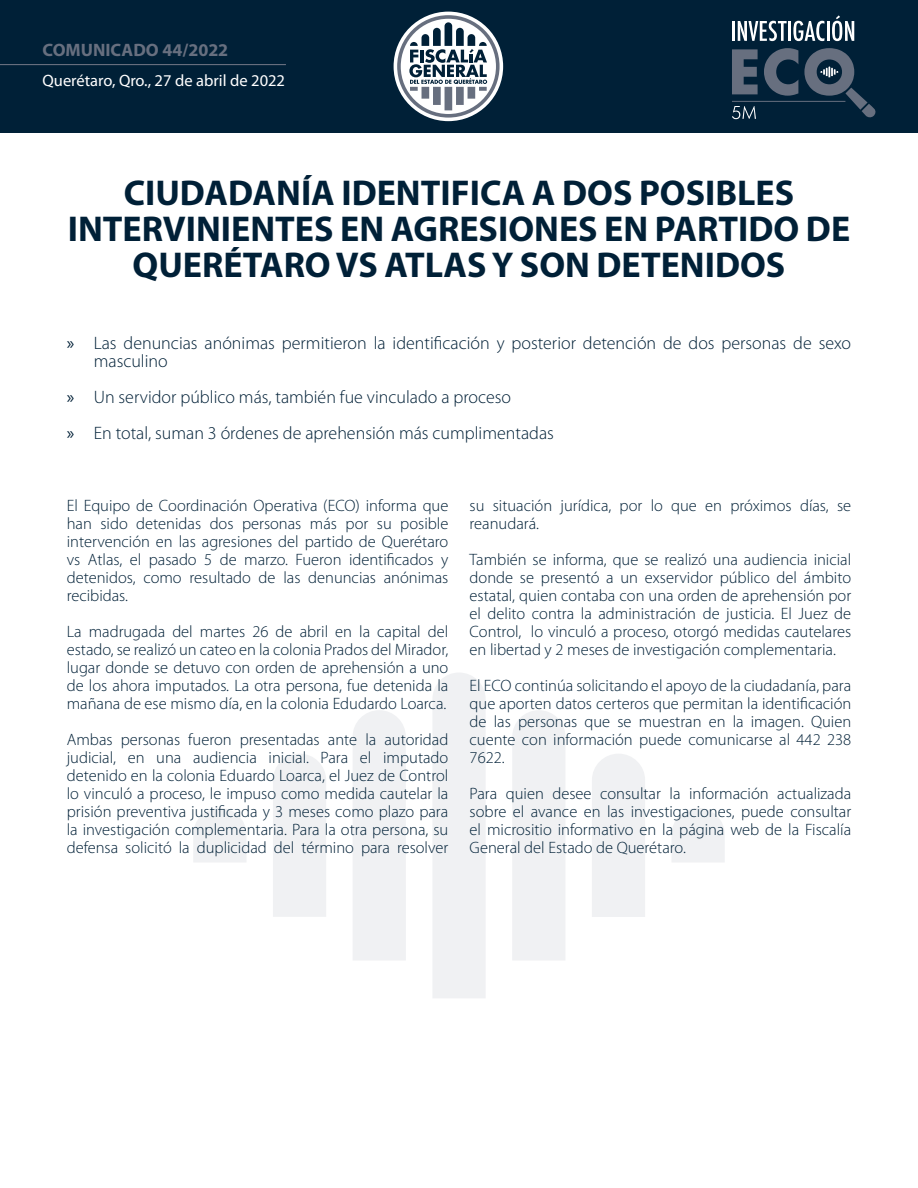
<style>
.page{position:relative;width:918px;height:1188px;background:#fff}
.page>*{position:absolute;margin:0;border:0;box-sizing:border-box;transform-origin:0 0}
.t1{font:700 36px/36px "Myriad Pro";color:#002037;text-align:center}
.t2{font:300 18px/18px "Myriad Pro";color:#002037}
.t3{font:700 18px "Myriad Pro";color:#676f7f}
.t4{font:300 16.5px/18px "Myriad Pro";color:#002037;text-align:justify}
.t5{font:16.5px "Myriad Pro";color:#fff}
.s1{font-weight:400}
</style>
<div class="page">
<div style="left:0;top:0;width:918px;height:133px;background:#002037"></div>
<div style="left:394px;top:12px;width:109px;height:109px;background:#fff;border-radius:50%"></div>
<svg style="left:397px;top:15px;width:103px;height:103px"></svg>
<hr style="left:0;top:64px;width:286px;height:1px;background:#676f7f">
<hr style="left:732px;top:101px;width:113px;height:1px;background:#676f7f">
<hr style="left:732px;top:21px;width:3px;height:20px;background:#fff">
<svg style="left:738px;top:21px;width:49px;height:20px"></svg>
<hr style="left:788px;top:21px;width:3px;height:20px;background:#fff">
<svg style="left:793px;top:21px;width:31px;height:20px"></svg>
<hr style="left:827px;top:21px;width:2px;height:20px;background:#fff">
<svg style="left:832px;top:15px;width:22px;height:26px"></svg>
<svg style="left:732px;top:49px;width:26px;height:45px"></svg>
<svg style="left:764px;top:48px;width:34px;height:48px"></svg>
<svg style="left:732px;top:106px;width:24px;height:13px"></svg>
<svg style="left:804px;top:48px;width:72px;height:70px"></svg>
<svg style="left:672px;top:808px;width:53px;height:54px"></svg>
<div style="left:512px;top:710px;width:53px;height:250px;background:#f0f1f3"></div>
<div style="left:433px;top:673px;width:52px;height:325px;background:#f0f1f3"></div>
<div style="left:592px;top:754px;width:53px;height:163px;background:#f0f1f3"></div>
<div style="left:353px;top:710px;width:53px;height:250px;background:#f0f1f3"></div>
<div style="left:273px;top:754px;width:53px;height:163px;background:#f0f1f3"></div>
<svg style="left:193px;top:808px;width:53px;height:54px"></svg>
<p class="t3" style="left:43px;top:40px;width:187px">COMUNICADO 44/2022</p>
<p class="t5" style="left:43px;top:70px;width:244px">Querétaro, Qro., 27 de abril de 2022</p>
<p class="t1" style="left:68px;top:175px;width:784px">CIUDADANÍA IDENTIFICA A DOS POSIBLES<br>INTERVINIENTES EN AGRESIONES EN PARTIDO DE<br>QUERÉTARO VS ATLAS Y SON DETENIDOS</p>
<p class="t2" style="left:94px;top:334px;width:759px;text-indent:-27px"><span class="s1">»</span> Las denuncias anónimas permitieron la identificación y posterior detención de dos personas de sexo masculino</p>
<p class="t2" style="left:67px;top:388px;width:446px"><span class="s1">»</span> Un servidor público más, también fue vinculado a proceso</p>
<p class="t2" style="left:67px;top:424px;width:489px"><span class="s1">»</span> En total, suman 3 órdenes de aprehensión más cumplimentadas</p>
<p class="t4" style="left:67px;top:496px;width:383px">El Equipo de Coordinación Operativa (ECO) informa que han sido detenidas dos personas más por su posible intervención en las agresiones del partido de Querétaro vs Atlas, el pasado 5 de marzo. Fueron identificados y detenidos, como resultado de las denuncias anónimas recibidas.</p>
<p class="t4" style="left:67px;top:622px;width:383px">La madrugada del martes 26 de abril en la capital del estado, se realizó un cateo en la colonia Prados del Mirador, lugar donde se detuvo con orden de aprehensión a uno de los ahora imputados. La otra persona, fue detenida la mañana de ese mismo día, en la colonia Edudardo Loarca.</p>
<p class="t4" style="left:67px;top:730px;width:383px">Ambas personas fueron presentadas ante la autoridad judicial, en una audiencia inicial. Para el imputado detenido en la colonia Eduardo Loarca, el Juez de Control lo vinculó a proceso, le impuso como medida cautelar la prisión preventiva justificada y 3 meses como plazo para la investigación complementaria. Para la otra persona, su defensa solicitó la duplicidad del término para resolver</p>
<p class="t4" style="left:470px;top:496px;width:383px">su situación jurídica, por lo que en próximos días, se reanudará.</p>
<p class="t4" style="left:470px;top:550px;width:383px">También se informa, que se realizó una audiencia inicial donde se presentó a un exservidor público del ámbito estatal, quien contaba con una orden de aprehensión por el delito contra la administración de justicia. El Juez de Control, lo vinculó a proceso, otorgó medidas cautelares en libertad y 2 meses de investigación complementaria.</p>
<p class="t4" style="left:470px;top:676px;width:383px">El ECO continúa solicitando el apoyo de la ciudadanía, para que aporten datos certeros que permitan la identificación de las personas que se muestran en la imagen. Quien cuente con información puede comunicarse al 442 238<br>7622.</p>
<p class="t4" style="left:470px;top:784px;width:383px">Para quien desee consultar la información actualizada sobre el avance en las investigaciones, puede consultar el micrositio informativo en la página web de la Fiscalía General del Estado de Querétaro.</p>
</div>
